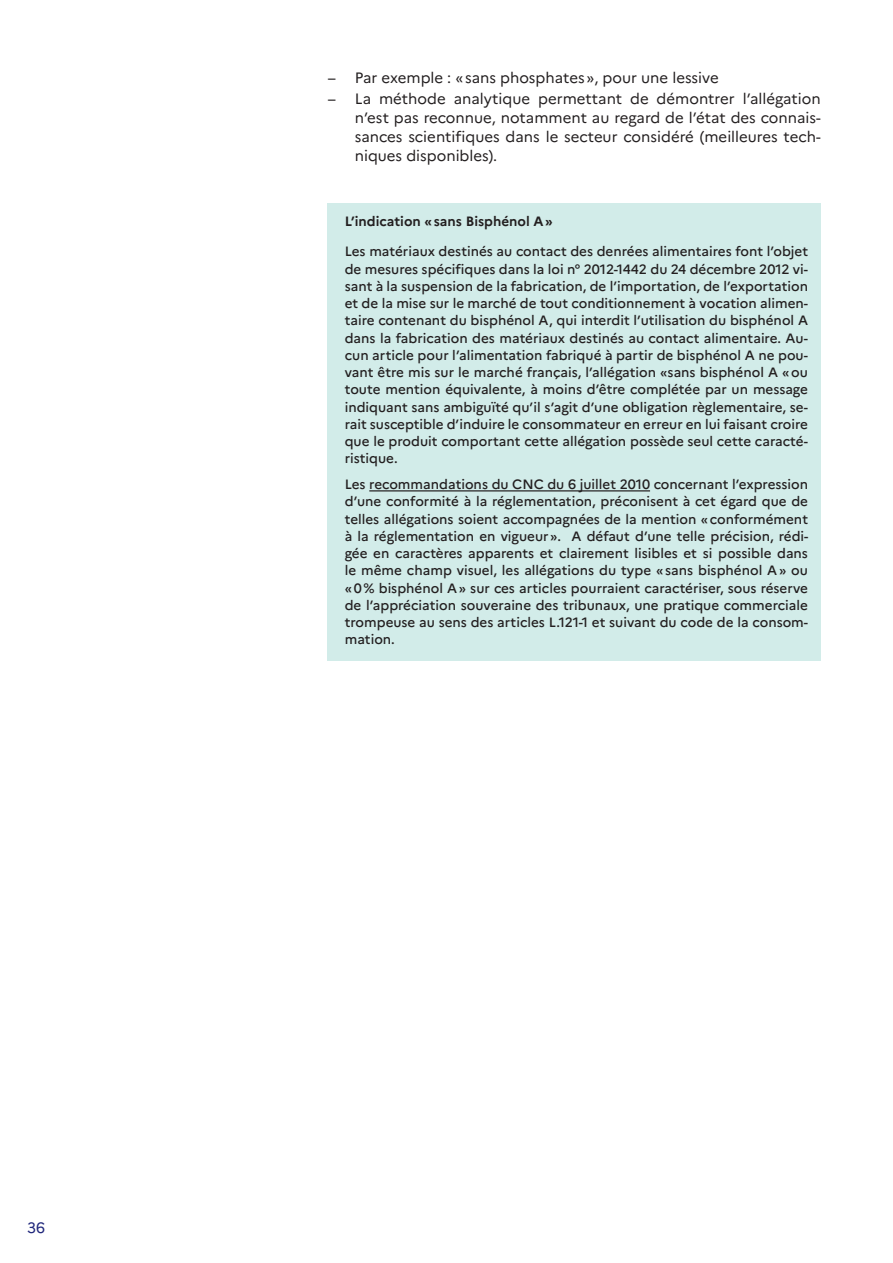
<style>
.page{position:relative;width:893px;height:1263px;background:#fff}
.page>*{position:absolute;margin:0;border:0;box-sizing:border-box;transform-origin:0 0}
.t1{font:15px/18.8px "Marianne";color:#231f20;text-align:justify}
.t2{font:15px "Marianne";color:#20277b}
.texte_encadré_pale{font:500 13.5px/17.2px "Marianne";color:#231f20;text-align:justify}
.titre_encadré_pale{font:700 13.5px "Marianne";color:#231f20}
</style>
<div class="page">
<div style="left:328px;top:203px;width:493px;height:39px;background:#d2ece9"></div>
<div style="left:328px;top:233px;width:493px;height:246px;background:#d2ece9"></div>
<div style="left:328px;top:466px;width:493px;height:194px;background:#d2ece9"></div>
<hr style="left:369px;top:490px;width:281px;height:1px;background:#231f20">
<p class="t2" style="left:27px;top:1218px;width:19px">36</p>
<p class="t1" style="left:328px;top:69px;width:393px">– Par exemple : «sans phosphates», pour une lessive</p>
<p class="t1" style="left:355px;top:90px;width:468px;text-indent:-27px">– La méthode analytique permettant de démontrer l’allégation n’est pas reconnue, notamment au regard de l’état des connais&shy;sances scientifiques dans le secteur considéré (meilleures tech&shy;niques disponibles).</p>
<p class="titre_encadré_pale" style="left:345px;top:213px;width:210px">L’indication «sans Bisphénol A»</p>
<p class="texte_encadré_pale" style="left:345px;top:243px;width:465px">Les matériaux destinés au contact des denrées alimentaires font l’objet de mesures spécifiques dans la loi n° 2012-1442 du 24 décembre 2012 vi&shy;sant à la suspension de la fabrication, de l’importation, de l’exportation et de la mise sur le marché de tout conditionnement à vocation alimen&shy;taire contenant du bisphénol A, qui interdit l’utilisation du bisphénol A dans la fabrication des matériaux destinés au contact alimentaire. Au&shy;cun article pour l’alimentation fabriqué à partir de bisphénol A ne pou&shy;vant être mis sur le marché français, l’allégation «sans bisphénol A «ou toute mention équivalente, à moins d’être complétée par un message indiquant sans ambiguïté qu’il s’agit d’une obligation règlementaire, se&shy;rait susceptible d’induire le consommateur en erreur en lui faisant croire que le produit comportant cette allégation possède seul cette caracté&shy;ristique.</p>
<p class="texte_encadré_pale" style="left:345px;top:476px;width:465px">Les recommandations du CNC du 6 juillet 2010 concernant l’expression d’une conformité à la réglementation, préconisent à cet égard que de telles allégations soient accompagnées de la mention «conformément à la réglementation en vigueur». A défaut d’une telle précision, rédi&shy;gée en caractères apparents et clairement lisibles et si possible dans le même champ visuel, les allégations du type «sans bisphénol A» ou «0% bisphénol A» sur ces articles pourraient caractériser, sous réserve de l’appréciation souveraine des tribunaux, une pratique commerciale trompeuse au sens des articles L.121-1 et suivant du code de la consom&shy;mation.</p>
</div>
